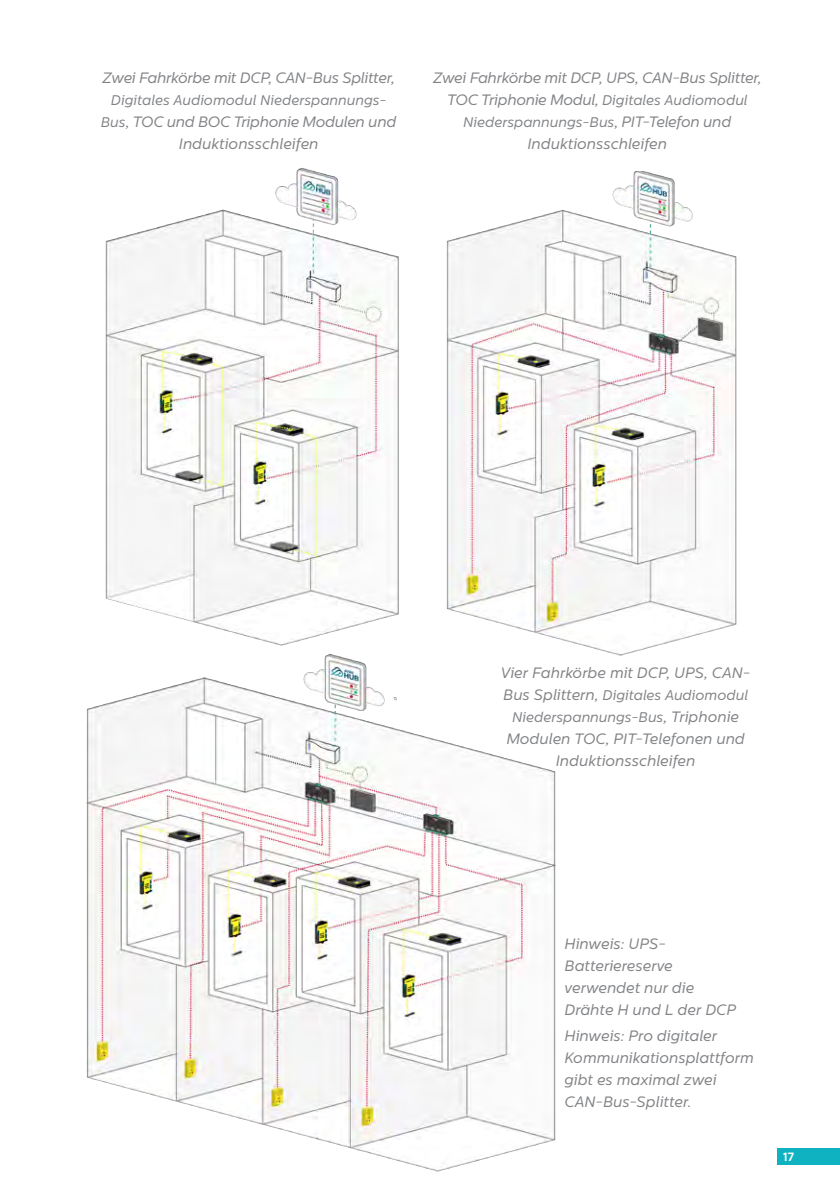
<style>
.page{position:relative;width:840px;height:1191px;background:#fff}
.page>*{position:absolute;margin:0;border:0;box-sizing:border-box;transform-origin:0 0}
._06_Annotation_text{font:italic 15px/22px "Centrale Sans";color:#808285;text-align:center}
._06_Annotation_text-2{font:italic 15px/22px "Centrale Sans";letter-spacing:-.02em;color:#808285;text-align:center}
._04_subhead_8_5_11{font:italic 15px/22px "Centrale Sans";color:#808285}
._06_Annotation_text-3{font:italic 14px/22px "Centrale Sans";color:#808285;text-align:center}
.t1{font:700 12px "Centrale Sans";color:#fff}
.s1{font-size:14px}
.s2{font-size:15px}
</style>
<div class="page">
<div style="left:777px;top:1148px;width:62px;height:16px;background:#0eb2c1"></div>
<img style="left:86px;top:657px;width:470px;height:515px">
<img style="left:438px;top:171px;width:299px;height:487px">
<img style="left:105px;top:168px;width:294px;height:489px">
<p class="_06_Annotation_text-2" style="left:102px;top:67px;width:293px">Zwei Fahrkörbe mit DCP, CAN-Bus Splitter,</p>
<p class="_06_Annotation_text-3" style="left:111px;top:89px;width:277px">Digitales Audiomodul Niederspannungs-</p>
<p class="_06_Annotation_text-2" style="left:100px;top:111px;width:297px"><span class="s1">Bus</span>, TOC und BOC Triphonie Modulen und<br>Induktionsschleifen</p>
<p class="_06_Annotation_text-2" style="left:432px;top:67px;width:330px">Zwei Fahrkörbe mit DCP, UPS, CAN-Bus Splitter,</p>
<p class="_06_Annotation_text-3" style="left:446px;top:89px;width:302px"><span class="s2">TOC Triphonie Modul,</span> Digitales Audiomodul<br>Niederspannungs-Bus<span class="s2">, PIT-Telefon und</span></p>
<p class="_06_Annotation_text" style="left:527px;top:133px;width:141px">Induktionsschleifen</p>
<p class="_06_Annotation_text" style="left:500px;top:662px;width:251px">Vier Fahrkörbe mit DCP, UPS, CAN-</p>
<p class="_06_Annotation_text-3" style="left:502px;top:684px;width:246px"><span class="s2">Bus Splittern,</span> Digitales Audiomodul<br>Niederspannungs-Bus<span class="s2">, Triphonie</span></p>
<p class="_06_Annotation_text" style="left:505px;top:728px;width:240px">Modulen TOC, PIT-Telefonen und<br>Induktionsschleifen</p>
<p class="_04_subhead_8_5_11" style="left:564px;top:933px;width:173px">Hinweis: UPS-<br>Batteriereserve verwendet nur die<br>Drähte H und L der DCP</p>
<p class="_06_Annotation_text" style="left:564px;top:1024px;width:191px;text-align:left">Hinweis: Pro digitaler<br>Kommunikationsplattform gibt es maximal zwei<br>CAN-Bus-Splitter.</p>
<p class="t1" style="left:782px;top:1149px;width:12px">17</p>
</div>
